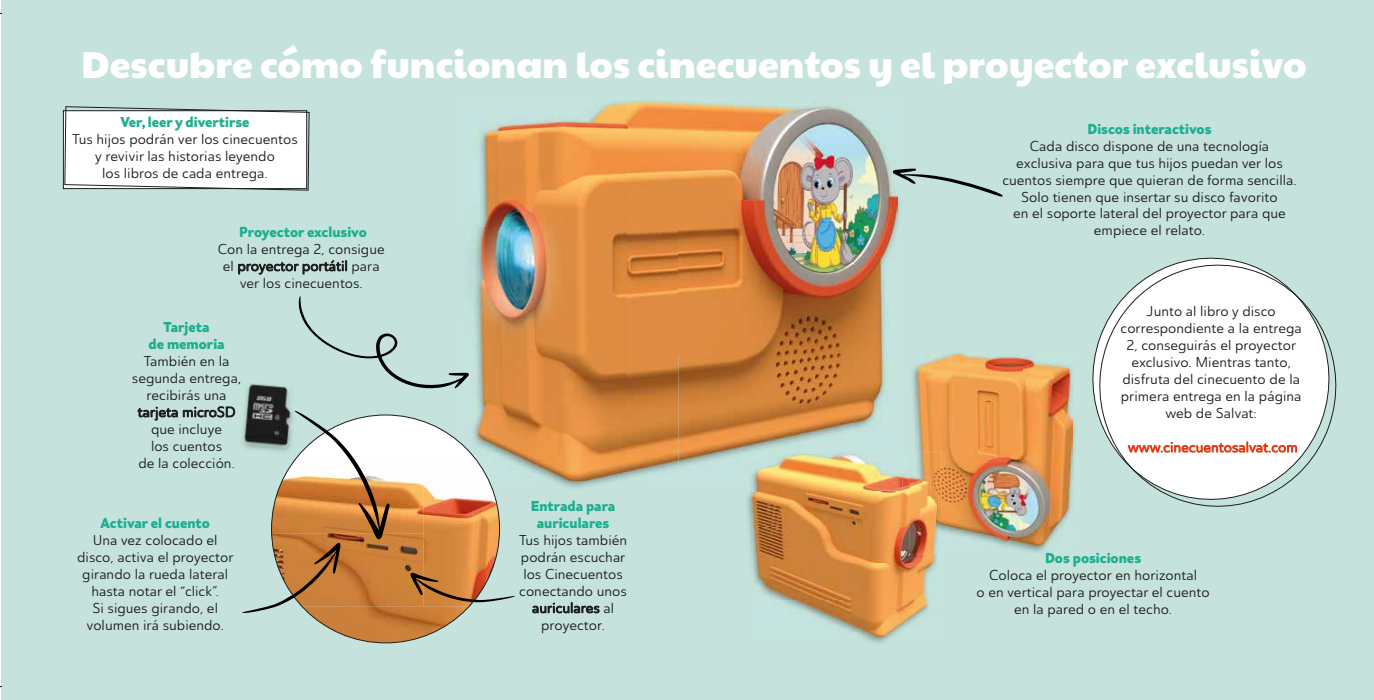
<style>
.page{position:relative;width:1374px;height:700px;background:#fff}
.page>*{position:absolute;margin:0;border:0;box-sizing:border-box;transform-origin:0 0}
.t1{font:37.5px "Paytone One";color:#fff}
.t2{font:14.12px/17px "Ainslie Sans Nor Reg";color:#1d1d1b;text-align:center}
.t3{font:900 14.12px/17px "Asterisk Sans Pro";color:#1daf8e;text-align:center}
.t4{font:14.12px "Ainslie Sans Nor Reg";color:#e62d2b}
</style>
<div class="page">
<div style="left:2px;top:0;width:709px;height:700px;background:#c5e3dc"></div>
<img style="left:601px;top:101px;width:77px;height:1px">
<img style="left:457px;top:102px;width:221px;height:379px">
<div style="left:271px;top:415px;width:228px;height:228px;background:#fff;border-radius:50%"></div>
<img style="left:390px;top:460px;width:109px;height:147px">
<img style="left:308px;top:606px;width:161px;height:37px">
<svg style="left:137px;top:406px;width:98px;height:15px"></svg>
<img style="left:245px;top:383px;width:47px;height:28px">
<svg style="left:532px;top:602px;width:67px;height:11px"></svg>
<svg style="left:64px;top:106px;width:246px;height:85px;background:#eef0f0"></svg>
<svg style="left:410px;top:573px;width:105px;height:29px"></svg>
<svg style="left:238px;top:260px;width:109px;height:15px"></svg>
<svg style="left:299px;top:296px;width:170px;height:93px"></svg>
<svg style="left:242px;top:411px;width:148px;height:202px"></svg>
<div style="left:678px;top:0;width:695px;height:700px;background:#c5e3dc"></div>
<img style="left:678px;top:102px;width:175px;height:365px">
<img style="left:853px;top:116px;width:44px;height:313px">
<img style="left:912px;top:353px;width:163px;height:199px">
<img style="left:917px;top:354px;width:155px;height:153px">
<img style="left:941px;top:507px;width:131px;height:39px">
<img style="left:747px;top:491px;width:190px;height:152px">
<img style="left:745px;top:451px;width:111px;height:30px">
<img style="left:912px;top:451px;width:29px;height:103px">
<img style="left:917px;top:451px;width:24px;height:95px">
<img style="left:752px;top:490px;width:111px;height:147px">
<img style="left:863px;top:473px;width:46px;height:55px">
<img style="left:863px;top:528px;width:73px;height:109px">
<img style="left:752px;top:481px;width:112px;height:9px">
<img style="left:864px;top:473px;width:38px;height:17px">
<img style="left:752px;top:455px;width:145px;height:26px">
<img style="left:909px;top:455px;width:27px;height:99px">
<img style="left:917px;top:455px;width:19px;height:91px">
<svg style="left:892px;top:169px;width:110px;height:28px"></svg>
<svg style="left:1092px;top:257px;width:245px;height:250px"></svg>
<svg style="left:1127px;top:441px;width:170px;height:13px;background:#f5c0a9"></svg>
<h1 class="t1" style="left:82px;top:31px;width:1225px">Descubre cómo funcionan los cinecuentos y el proyector exclusivo</h1>
<p class="t3" style="left:1087px;top:120px;width:125px">Discos interactivos</p>
<p class="t2" style="left:1002px;top:137px;width:295px">Cada disco dispone de una tecnología exclusiva para que tus hijos puedan ver los cuentos siempre que quieran de forma sencilla.<br>Solo tienen que insertar su disco favorito<br>en el soporte lateral del proyector para que empiece el relato.</p>
<p class="t3" style="left:120px;top:114px;width:131px">Ver, leer y divertirse</p>
<p class="t2" style="left:72px;top:131px;width:227px">Tus hijos podrán ver los cinecuentos y revivir las historias leyendo<br>los libros de cada entrega.</p>
<p class="t3" style="left:239px;top:223px;width:129px">Proyector exclusivo</p>
<p class="t2" style="left:218px;top:240px;width:168px">Con la entrega 2, consigue el proyector portátil para ver los cinecuentos.</p>
<p class="t3" style="left:148px;top:318px;width:78px">Tarjeta<br>de memoria</p>
<p class="t2" style="left:132px;top:353px;width:111px">También en la segunda entrega, recibirás una tarjeta microSD que incluye<br>los cuentos<br>de la colección.</p>
<p class="t3" style="left:100px;top:514px;width:111px">Activar el cuento</p>
<p class="t2" style="left:77px;top:532px;width:158px">Una vez colocado el disco, activa el proyector girando la rueda lateral hasta notar el “click”.<br>Si sigues girando, el volumen irá subiendo.</p>
<p class="t3" style="left:530px;top:497px;width:86px">Entrada para auriculares</p>
<p class="t2" style="left:519px;top:532px;width:110px">Tus hijos también podrán escuchar los Cinecuentos conectando unos auriculares al proyector.</p>
<p class="t2" style="left:1120px;top:303px;width:183px">Junto al libro y disco correspondiente a la entrega<br>2, conseguirás el proyector exclusivo. Mientras tanto, disfruta del cinecuento de la primera entrega en la página web de Salvat:</p>
<p class="t4" style="left:1127px;top:439px;width:171px">www.cinecuentosalvat.com</p>
<p class="t3" style="left:1044px;top:549px;width:98px">Dos posiciones</p>
<p class="t2" style="left:976px;top:567px;width:234px">Coloca el proyector en horizontal<br>o en vertical para proyectar el cuento en la pared o en el techo.</p>
</div>
